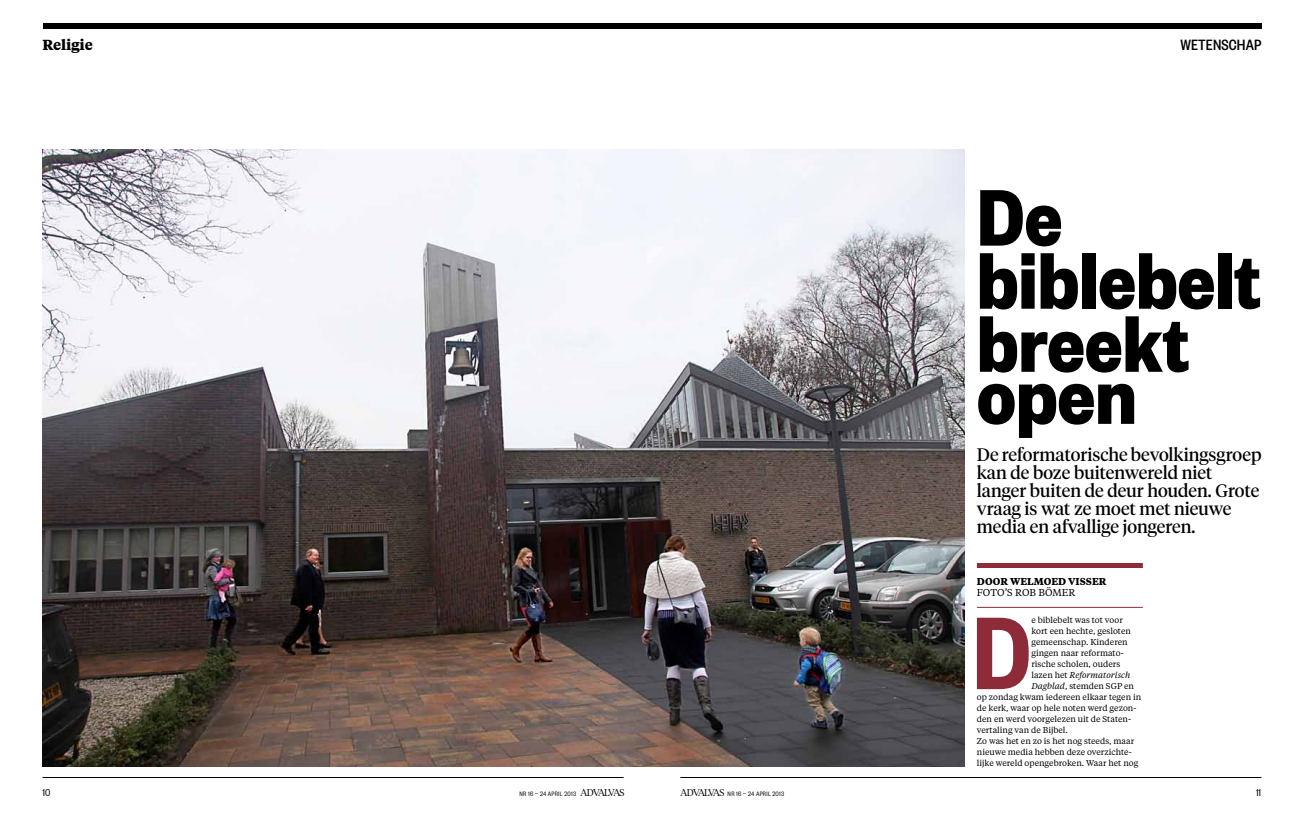
<style>
.page{position:relative;width:1304px;height:823px;background:#fff}
.page>*{position:absolute;margin:0;border:0;box-sizing:border-box;transform-origin:0 0}
.t1{font:600 113.3px "Founders Grotesk Cond";color:#8e2b38}
.t2{font:700 88px/63px "Founders Grotesk Cond";color:#000}
.t3{font:18px/18px "Tiempos Headline";color:#000}
.t4{font:500 16.4px "Founders Grotesk Cond";letter-spacing:.01em;color:#000}
.t5{font:700 14.5px "Tiempos Text";color:#000}
.t6{font:11px "Founders Grotesk Cond";color:#000}
.t7{font:700 10px "Tiempos Text";color:#000}
.t8{font:10px "Tiempos Text";color:#000}
.t9{font:8.5px "Tiempos Text";color:#000}
.t10{font:italic 8.5px "Tiempos Text";color:#000}
.t11{font:7px "Founders Grotesk Cond";letter-spacing:.045em;color:#000}
.s1{font-style:normal}
.s2{font-style:italic}
.s3{font-family:"Tiempos Headline";font-weight:300;font-size:9.8px}
</style>
<div class="page">
<img style="left:43px;top:149px;width:922px;height:616px">
<hr style="left:43px;top:776px;width:581px;height:1px;background:#000">
<hr style="left:680px;top:776px;width:581px;height:1px;background:#000">
<div style="left:680px;top:23px;width:581px;height:5px;background:#000"></div>
<div style="left:43px;top:23px;width:651px;height:5px;background:#000"></div>
<div style="left:977px;top:562px;width:166px;height:5px;background:#8e2b38"></div>
<hr style="left:977px;top:606px;width:166px;height:1px;background:#8e2b38">
<h3 class="t5" style="left:43px;top:35px;width:52px">RELIGIE</h3>
<h3 class="t4" style="left:1180px;top:36px;width:83px">WETENSCHAP</h3>
<h2 class="t2" style="left:977px;top:182px;width:286px">De biblebelt breekt</h2>
<h2 class="t2" style="left:977px;top:360px;width:162px">open</h2>
<h3 class="t3" style="left:977px;top:444px;width:286px">De reformatorische bevolkingsgroep kan de boze buitenwereld niet langer buiten de deur houden. Grote vraag is wat ze moet met nieuwe media en afvallige jongeren.</h3>
<p class="t7" style="left:977px;top:574px;width:128px">DOOR WELMOED VISSER</p>
<p class="t8" style="left:977px;top:585px;width:100px">foto’s rob bömer</p>
<h1 class="t1" style="left:972px;top:583px;width:61px">D</h1>
<p class="t9" style="left:1031px;top:614px;width:93px">e biblebelt was tot voor</p>
<p class="t9" style="left:1031px;top:625px;width:101px">kort een hechte, gesloten</p>
<p class="t9" style="left:1031px;top:636px;width:98px">gemeenschap. Kinderen</p>
<p class="t9" style="left:1031px;top:647px;width:94px">gingen naar reformato-</p>
<p class="t9" style="left:1031px;top:658px;width:90px">rische scholen, ouders</p>
<p class="t10" style="left:1031px;top:669px;width:100px"><span class="s1">lazen het</span> Reformatorisch</p>
<p class="t9" style="left:1031px;top:680px;width:104px"><span class="s2">Dagblad</span>, stemden SGP en</p>
<p class="t9" style="left:977px;top:691px;width:166px">op zondag kwam iedereen elkaar tegen in</p>
<p class="t9" style="left:977px;top:702px;width:161px">de kerk, waar op hele noten werd gezon-</p>
<p class="t9" style="left:977px;top:713px;width:156px">den en werd voorgelezen uit de Staten-</p>
<p class="t9" style="left:977px;top:724px;width:93px">vertaling van de Bijbel.</p>
<p class="t9" style="left:977px;top:735px;width:159px">Zo was het en zo is het nog steeds, maar</p>
<p class="t9" style="left:977px;top:746px;width:157px">nieuwe media hebben deze overzichte-</p>
<p class="t9" style="left:977px;top:757px;width:163px">lijke wereld opengebroken. Waar het nog</p>
<p class="t6" style="left:43px;top:785px;width:9px">10</p>
<p class="t11" style="left:519px;top:789px;width:107px">NR 16 — 24 APRIL 2013 <span class="s3">ADVALVAS</span></p>
<p class="t11" style="left:680px;top:789px;width:105px"><span class="s3">ADVALVAS</span> NR 16 — 24 APRIL 2013</p>
<p class="t6" style="left:1256px;top:785px;width:6px">11</p>
</div>
